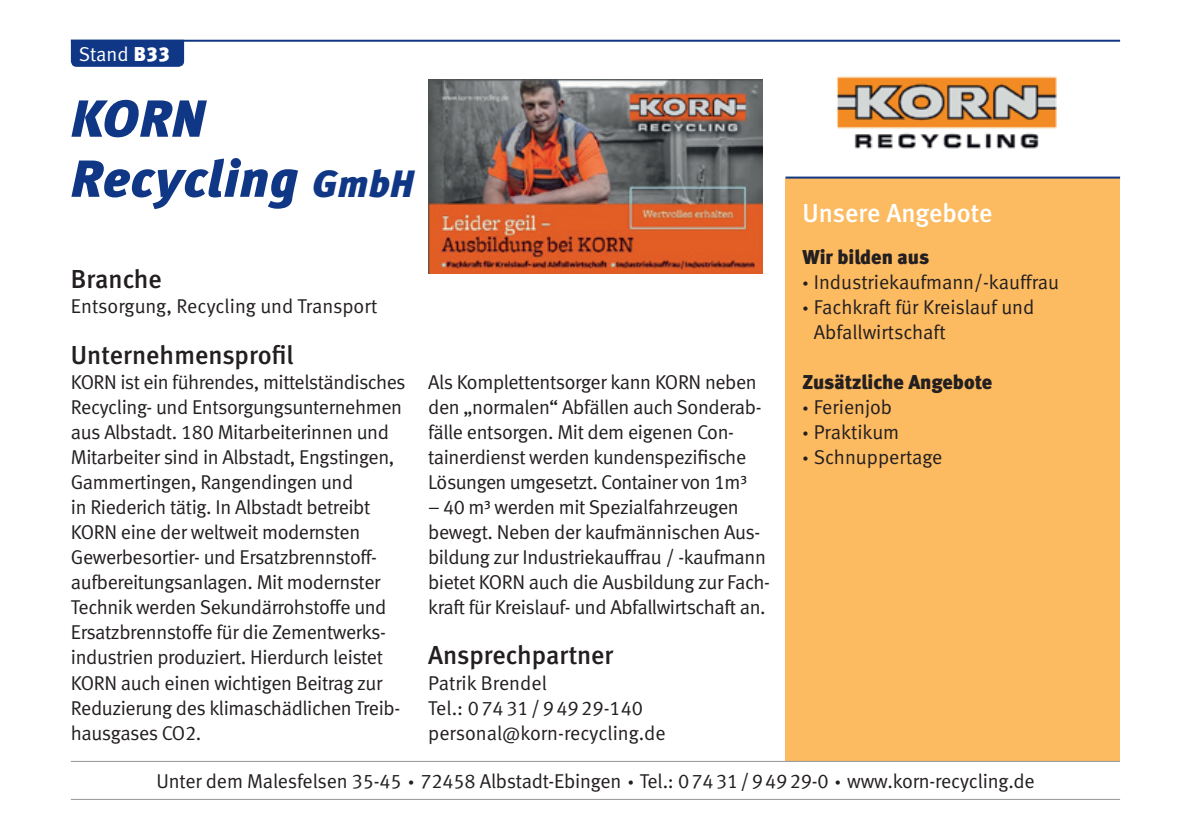
<style>
.page{position:relative;width:1191px;height:840px;background:#fff}
.page>*{position:absolute;margin:0;border:0;box-sizing:border-box;transform-origin:0 0}
.t1{font:italic 52px/60px "Meta Black LF";letter-spacing:.02em;color:#103785}
.t2{font:26px "Meta Medium LF";color:#231f20}
.t3{font:26px "Meta Medium LF";letter-spacing:-.005em;color:#fff}
.t4{font:20px/25px "Meta Normal LF";letter-spacing:-.02em;color:#231f20}
.t5{font:20px/25px "Meta Normal LF";color:#231f20}
.t6{font:20px "Meta Black LF";color:#231f20}
.t7{font:20px "Meta Normal LF";color:#fff}
.s1{font-family:"Meta Black LF"}
.s2{font-size:38px}
</style>
<div class="page">
<img style="left:836px;top:76px;width:221px;height:73px">
<div style="left:785px;top:178px;width:335px;height:582px;background:#fcba61"></div>
<img style="left:428px;top:80px;width:335px;height:193px">
<div style="left:71px;top:42px;width:113px;height:25px;background:#103785"></div>
<hr style="left:71px;top:40px;width:1049px;height:2px;background:#103785">
<hr style="left:71px;top:760px;width:1049px;height:1px;background:#939598">
<hr style="left:71px;top:798px;width:1049px;height:1px;background:#939598">
<hr style="left:785px;top:176px;width:335px;height:2px;background:#103785">
<p class="t7" style="left:79px;top:42px;width:92px">Stand <span class="s1">B33</span></p>
<h1 class="t1" style="left:71px;top:88px;width:344px">KORN<br>Recycling <span class="s2">GmbH</span></h1>
<h2 class="t2" style="left:71px;top:263px;width:93px">Branche</h2>
<p class="t5" style="left:71px;top:293px;width:308px">Entsorgung, Recycling und Transport</p>
<h2 class="t2" style="left:71px;top:340px;width:224px">Unternehmensprofil</h2>
<p class="t4" style="left:71px;top:369px;width:336px">KORN ist ein führendes, mittelständisches Recycling- und Entsorgungsunternehmen aus Albstadt. 180 Mitarbeiterinnen und Mitarbeiter sind in Albstadt, Engstingen, Gammertingen, Rangendingen und<br>in Riederich tätig. In Albstadt betreibt KORN eine der weltweit modernsten Gewerbesortier- und Ersatzbrennstoff&shy;aufbereitungsanlagen. Mit modernster Technik werden Sekundärrohstoffe und Ersatzbrennstoffe für die Zementwerks&shy;industrien produziert. Hierdurch leistet KORN auch einen wichtigen Beitrag zur Reduzierung des klimaschädlichen Treib&shy;hausgases CO2.</p>
<p class="t4" style="left:428px;top:369px;width:335px">Als Komplettentsorger kann KORN neben den „normalen“ Abfällen auch Sonderab&shy;fälle entsorgen. Mit dem eigenen Con&shy;tainerdienst werden kundenspezifische Lösungen umgesetzt. Container von 1m³</p>
<p class="t4" style="left:428px;top:494px;width:343px">– 40 m³ werden mit Spezialfahrzeugen bewegt. Neben der kaufmännischen Aus&shy;bildung zur Industriekauffrau / -kaufmann bietet KORN auch die Ausbildung zur Fach&shy;kraft für Kreislauf- und Abfallwirtschaft an.</p>
<h2 class="t2" style="left:428px;top:640px;width:187px">Ansprechpartner</h2>
<p class="t5" style="left:428px;top:669px;width:239px">Patrik Brendel<br>Tel.: 07431/94929-140 personal@korn-recycling.de</p>
<h2 class="t3" style="left:802px;top:197px;width:192px">Unsere Angebote</h2>
<p class="t6" style="left:802px;top:245px;width:128px">Wir bilden aus</p>
<p class="t5" style="left:802px;top:269px;width:258px"><span class="s1">·</span> Industriekaufmann/-kauffrau</p>
<p class="t5" style="left:802px;top:294px;width:233px"><span class="s1">·</span> Fachkraft für Kreislauf und</p>
<p class="t5" style="left:814px;top:319px;width:133px">Abfallwirtschaft</p>
<p class="t6" style="left:802px;top:370px;width:191px">Zusätzliche Angebote</p>
<p class="t5" style="left:802px;top:394px;width:141px"><span class="s1">·</span> Ferienjob<br><span class="s1">·</span> Praktikum<br><span class="s1">·</span> Schnuppertage</p>
<p class="t4" style="left:156px;top:768px;width:879px">Unter dem Malesfelsen 35-45 <span class="s1">·</span> 72458 Albstadt-Ebingen <span class="s1">·</span> Tel.: 07431/94929-0 <span class="s1">·</span> www.korn-recycling.de</p>
</div>
